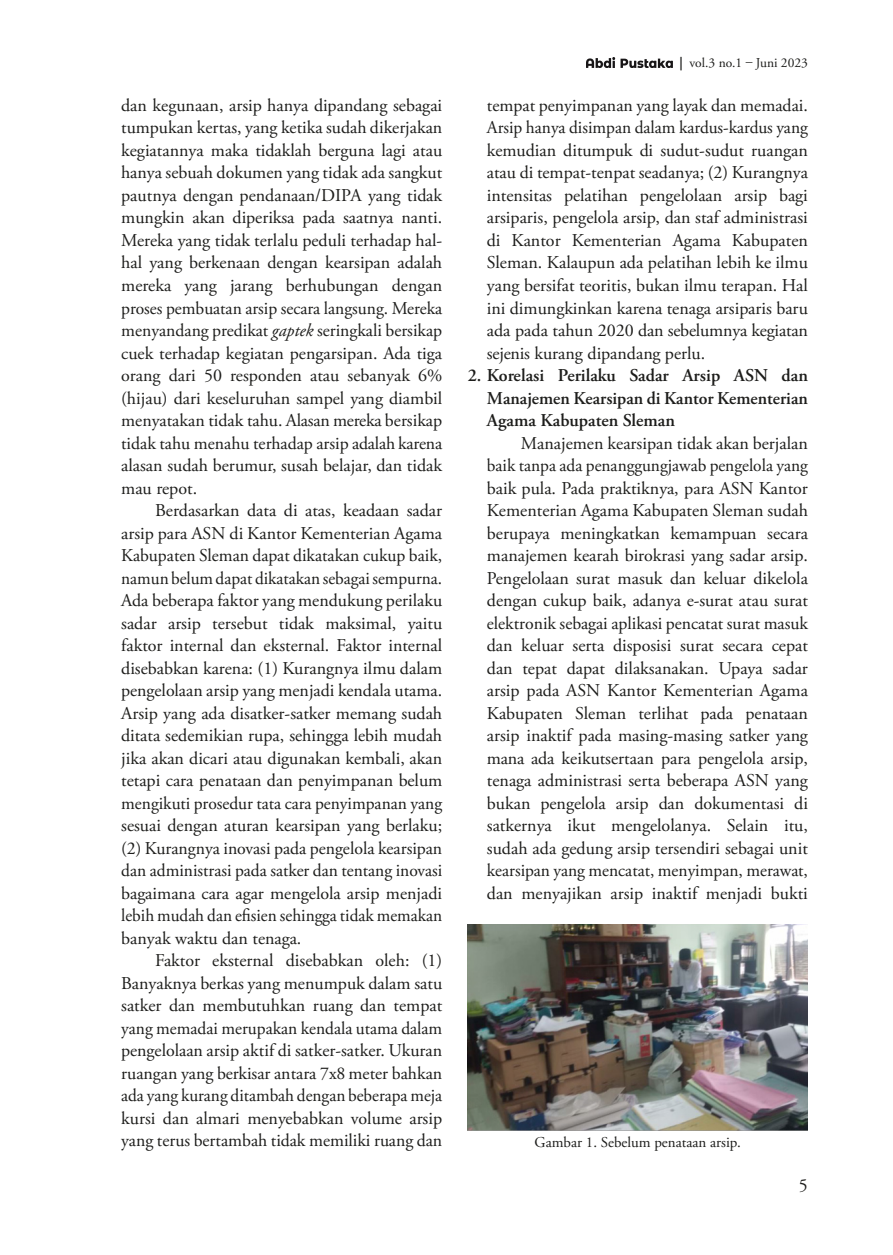
<style>
.page{position:relative;width:893px;height:1255px;background:#fff}
.page>*{position:absolute;margin:0;border:0;box-sizing:border-box;transform-origin:0 0}
.Naskah_1{font:18px/22.5px "Adobe Garamond Pro";color:#1d1d1b;text-align:justify}
.Naskah_1-2{font:600 18px/22.5px "Adobe Garamond Pro";color:#1d1d1b;text-align:justify}
.Naskah_gambar_1{font:15px "Adobe Garamond Pro";color:#1d1d1b}
.s1{font-style:italic}
</style>
<div class="page">
<img style="left:586px;top:57px;width:86px;height:10px">
<img style="left:468px;top:924px;width:340px;height:206px">
<p class="Naskah_1" style="left:121px;top:95px;width:323px">dan kegunaan, arsip hanya dipandang sebagai tumpukan kertas, yang ketika sudah dikerjakan kegiatannya maka tidaklah berguna lagi atau hanya sebuah dokumen yang tidak ada sangkut pautnya dengan pendanaan/DIPA yang tidak mungkin akan diperiksa pada saatnya nanti.<br>Mereka yang tidak terlalu peduli terhadap hal&shy;hal yang berkenaan dengan kearsipan adalah mereka yang jarang berhubungan dengan proses pembuatan arsip secara langsung. Mereka menyandang predikat <span class="s1">gaptek</span> seringkali bersikap cuek terhadap kegiatan pengarsipan. Ada tiga orang dari 50 responden atau sebanyak 6% (hijau) dari keseluruhan sampel yang diambil menyatakan tidak tahu. Alasan mereka bersikap tidak tahu menahu terhadap arsip adalah karena alasan sudah berumur, susah belajar, dan tidak mau repot.</p>
<p class="Naskah_1" style="left:121px;top:500px;width:323px;text-indent:34px">Berdasarkan data di atas, keadaan sadar arsip para ASN di Kantor Kementerian Agama Kabupaten Sleman dapat dikatakan cukup baik, namun belum dapat dikatakan sebagai sempurna.<br>Ada beberapa faktor yang mendukung perilaku sadar arsip tersebut tidak maksimal, yaitu faktor internal dan eksternal. Faktor internal disebabkan karena: (1) Kurangnya ilmu dalam pengelolaan arsip yang menjadi kendala utama.<br>Arsip yang ada disatker-satker memang sudah ditata sedemikian rupa, sehingga lebih mudah jika akan dicari atau digunakan kembali, akan tetapi cara penataan dan penyimpanan belum mengikuti prosedur tata cara penyimpanan yang sesuai dengan aturan kearsipan yang berlaku; (2) Kurangnya inovasi pada pengelola kearsipan dan administrasi pada satker dan tentang inovasi bagaimana cara agar mengelola arsip menjadi lebih mudah dan efisien sehingga tidak memakan banyak waktu dan tenaga.</p>
<p class="Naskah_1" style="left:121px;top:950px;width:323px;text-indent:34px">Faktor eksternal disebabkan oleh: (1)<br>Banyaknya berkas yang menumpuk dalam satu satker dan membutuhkan ruang dan tempat yang memadai merupakan kendala utama dalam pengelolaan arsip aktif di satker-satker. Ukuran ruangan yang berkisar antara 7x8 meter bahkan ada yang kurang ditambah dengan beberapa meja kursi dan almari menyebabkan volume arsip yang terus bertambah tidak memiliki ruang dan</p>
<p class="Naskah_1" style="left:487px;top:95px;width:323px">tempat penyimpanan yang layak dan memadai.<br>Arsip hanya disimpan dalam kardus-kardus yang kemudian ditumpuk di sudut-sudut ruangan atau di tempat-tenpat seadanya; (2) Kurangnya intensitas pelatihan pengelolaan arsip bagi arsiparis, pengelola arsip, dan staf administrasi di Kantor Kementerian Agama Kabupaten Sleman. Kalaupun ada pelatihan lebih ke ilmu yang bersifat teoritis, bukan ilmu terapan. Hal ini dimungkinkan karena tenaga arsiparis baru ada pada tahun 2020 dan sebelumnya kegiatan sejenis kurang dipandang perlu.</p>
<p class="Naskah_1-2" style="left:487px;top:364px;width:323px;text-indent:-19px">2. Korelasi Perilaku Sadar Arsip ASN dan Manajemen Kearsipan di Kantor Kementerian Agama Kabupaten Sleman</p>
<p class="Naskah_1" style="left:487px;top:432px;width:323px;text-indent:34px">Manajemen kearsipan tidak akan berjalan baik tanpa ada penanggungjawab pengelola yang baik pula. Pada praktiknya, para ASN Kantor Kementerian Agama Kabupaten Sleman sudah berupaya meningkatkan kemampuan secara manajemen kearah birokrasi yang sadar arsip.<br>Pengelolaan surat masuk dan keluar dikelola dengan cukup baik, adanya e-surat atau surat elektronik sebagai aplikasi pencatat surat masuk dan keluar serta disposisi surat secara cepat dan tepat dapat dilaksanakan. Upaya sadar arsip pada ASN Kantor Kementerian Agama Kabupaten Sleman terlihat pada penataan arsip inaktif pada masing-masing satker yang mana ada keikutsertaan para pengelola arsip, tenaga administrasi serta beberapa ASN yang bukan pengelola arsip dan dokumentasi di satkernya ikut mengelolanya. Selain itu, sudah ada gedung arsip tersendiri sebagai unit kearsipan yang mencatat, menyimpan, merawat, dan menyajikan arsip inaktif menjadi bukti</p>
<p class="Naskah_gambar_1" style="left:535px;top:1132px;width:208px">Gambar 1. Sebelum penataan arsip.</p>
<p class="Naskah_1" style="left:799px;top:1175px;width:10px">5</p>
</div>
